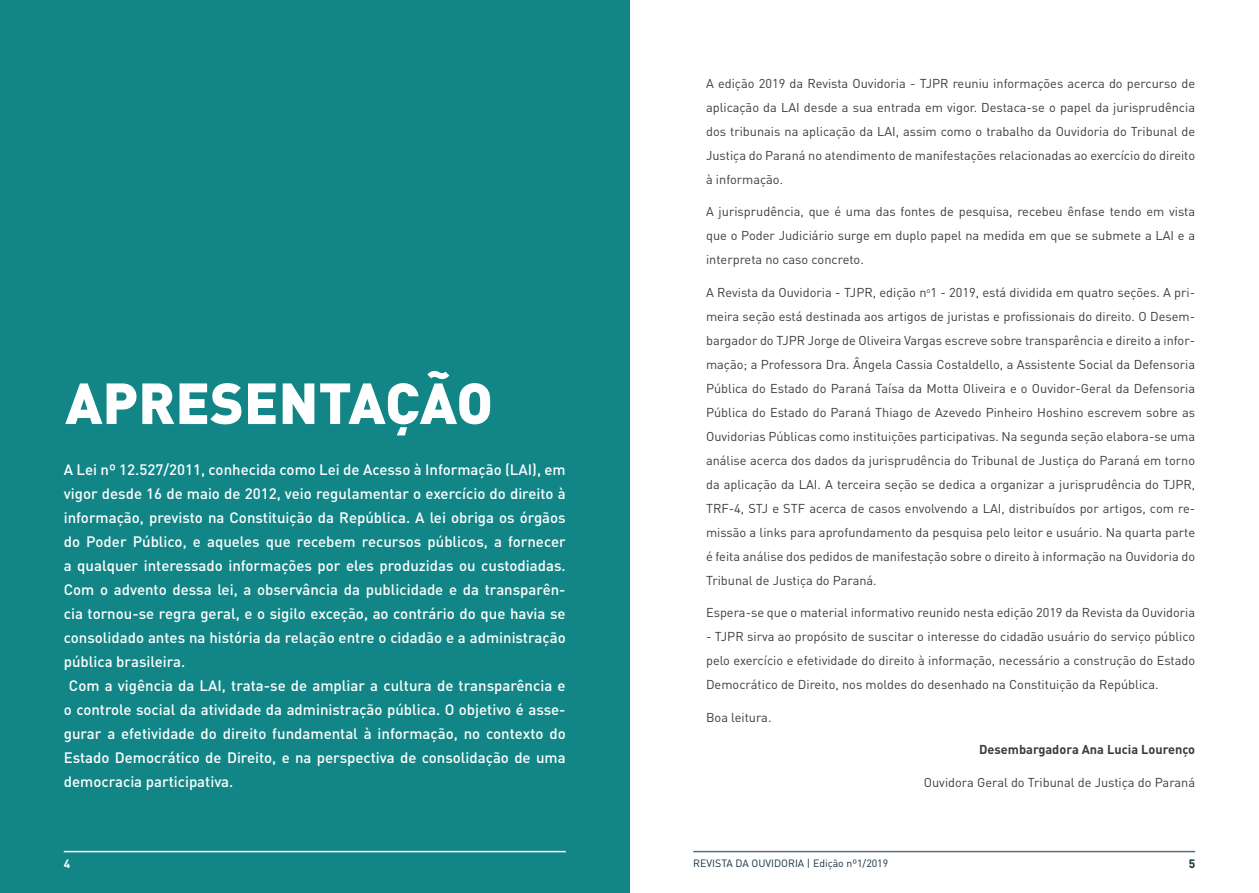
<style>
.page{position:relative;width:1259px;height:893px;background:#fff}
.page>*{position:absolute;margin:0;border:0;box-sizing:border-box;transform-origin:0 0}
.t1{font:900 57px "DIN Pro";color:#fff}
.t2{font:500 15px "DIN Pro";color:#fff}
.t3{font:12.75px/24px "DIN Pro";color:#3c3c3b;text-align:justify}
.t4{font:700 12.75px "DIN Pro";color:#3c3c3b}
.t5{font:700 12px "DIN Pro";color:#fff}
.t6{font:700 12px "DIN Pro";color:#123040}
.t7{font:10.5px "DIN Pro";color:#123040}
</style>
<div class="page">
<hr style="left:693px;top:851px;width:502px;height:1px;background:#596e79">
<div style="left:0;top:0;width:629px;height:893px;background:#128587"></div>
<hr style="left:64px;top:851px;width:502px;height:1px;background:#fff">
<h1 class="t1" style="left:65px;top:365px;width:429px">APRESENTAÇÃO</h1>
<p class="t2" style="left:64px;top:459px;width:503px">A Lei nº 12.527/2011, conhecida como Lei de Acesso à Informação (LAI), em</p>
<p class="t2" style="left:64px;top:483px;width:503px">vigor desde 16 de maio de 2012, veio regulamentar o exercício do direito à</p>
<p class="t2" style="left:64px;top:507px;width:503px">informação, previsto na Constituição da República. A lei obriga os órgãos</p>
<p class="t2" style="left:64px;top:531px;width:503px">do Poder Público, e aqueles que recebem recursos públicos, a fornecer</p>
<p class="t2" style="left:64px;top:555px;width:503px">a qualquer interessado informações por eles produzidas ou custodiadas.</p>
<p class="t2" style="left:64px;top:579px;width:503px">Com o advento dessa lei, a observância da publicidade e da transparên-</p>
<p class="t2" style="left:64px;top:603px;width:503px">cia tornou-se regra geral, e o sigilo exceção, ao contrário do que havia se</p>
<p class="t2" style="left:64px;top:627px;width:503px">consolidado antes na história da relação entre o cidadão e a administração</p>
<p class="t2" style="left:64px;top:651px;width:123px">pública brasileira.</p>
<p class="t2" style="left:69px;top:675px;width:498px">Com a vigência da LAI, trata-se de ampliar a cultura de transparência e</p>
<p class="t2" style="left:64px;top:699px;width:503px">o controle social da atividade da administração pública. O objetivo é asse-</p>
<p class="t2" style="left:64px;top:723px;width:503px">gurar a efetividade do direito fundamental à informação, no contexto do</p>
<p class="t2" style="left:64px;top:747px;width:503px">Estado Democrático de Direito, e na perspectiva de consolidação de uma</p>
<p class="t2" style="left:64px;top:771px;width:171px">democracia participativa.</p>
<p class="t3" style="left:706px;top:71px;width:491px">A edição 2019 da Revista Ouvidoria - TJPR reuniu informações acerca do percurso de aplicação da LAI desde a sua entrada em vigor. Destaca-se o papel da jurisprudência dos tribunais na aplicação da LAI, assim como o trabalho da Ouvidoria do Tribunal de Justiça do Paraná no atendimento de manifestações relacionadas ao exercício do direito à informação.</p>
<p class="t3" style="left:706px;top:199px;width:490px">A jurisprudência, que é uma das fontes de pesquisa, recebeu ênfase tendo em vista que o Poder Judiciário surge em duplo papel na medida em que se submete a LAI e a interpreta no caso concreto.</p>
<p class="t3" style="left:706px;top:280px;width:491px">A Revista da Ouvidoria - TJPR, edição n<sup>o</sup>1 - 2019, está dividida em quatro seções. A pri&shy;meira seção está destinada aos artigos de juristas e profissionais do direito. O Desem&shy;bargador do TJPR Jorge de Oliveira Vargas escreve sobre transparência e direito a infor&shy;mação; a Professora Dra. Ângela Cassia Costaldello, a Assistente Social da Defensoria Pública do Estado do Paraná Taísa da Motta Oliveira e o Ouvidor-Geral da Defensoria Pública do Estado do Paraná Thiago de Azevedo Pinheiro Hoshino escrevem sobre as Ouvidorias Públicas como instituições participativas. Na segunda seção elabora-se uma análise acerca dos dados da jurisprudência do Tribunal de Justiça do Paraná em torno da aplicação da LAI. A terceira seção se dedica a organizar a jurisprudência do TJPR, TRF-4, STJ e STF acerca de casos envolvendo a LAI, distribuídos por artigos, com re&shy;missão a links para aprofundamento da pesquisa pelo leitor e usuário. Na quarta parte é feita análise dos pedidos de manifestação sobre o direito à informação na Ouvidoria do Tribunal de Justiça do Paraná.</p>
<p class="t3" style="left:706px;top:600px;width:491px">Espera-se que o material informativo reunido nesta edição 2019 da Revista da Ouvidoria</p>
<p class="t3" style="left:706px;top:624px;width:491px">- TJPR sirva ao propósito de suscitar o interesse do cidadão usuário do serviço público pelo exercício e efetividade do direito à informação, necessário a construção do Estado Democrático de Direito, nos moldes do desenhado na Constituição da República.</p>
<p class="t3" style="left:706px;top:705px;width:67px">Boa leitura.</p>
<p class="t4" style="left:979px;top:741px;width:217px">Desembargadora Ana Lucia Lourenço</p>
<p class="t3" style="left:924px;top:770px;width:273px">Ouvidora Geral do Tribunal de Justiça do Paraná</p>
<p class="t5" style="left:64px;top:856px;width:8px">4</p>
<p class="t7" style="left:693px;top:856px;width:196px">REVISTA DA OUVIDORIA | Edição nº1/2019</p>
<p class="t6" style="left:1188px;top:856px;width:8px">5</p>
</div>
